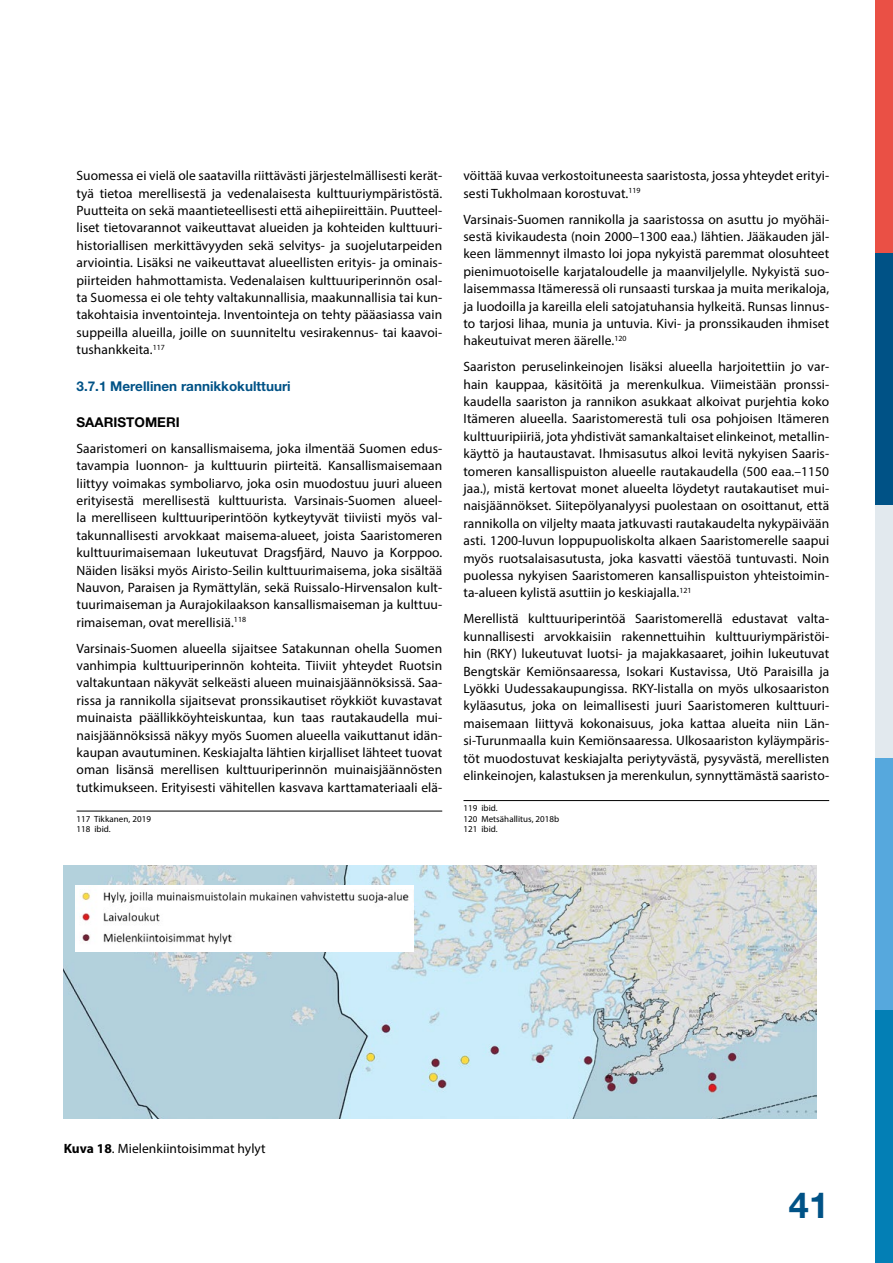
<style>
.page{position:relative;width:893px;height:1263px;background:#fff}
.page>*{position:absolute;margin:0;border:0;box-sizing:border-box;transform-origin:0 0}
.t1{font:700 36px "Helvetica Neue LT Std";color:#005286}
.Leipäteksti__1_kpl{font:13.5px/17.4px "Myriad Pro";letter-spacing:.005em;color:#000;text-align:justify}
.Väliotsikko{font:700 13.5px "Helvetica Neue LT Std";color:#005286}
.Alaotsikko{font:700 13.5px "Helvetica Neue LT Std";color:#000}
.footnote{font:9px "Myriad Pro";letter-spacing:.005em;color:#000}
.s1{font-weight:700}
</style>
<div class="page">
<div style="left:876px;top:253px;width:17px;height:252px;background:#005286"></div>
<div style="left:876px;top:0;width:17px;height:253px;background:#ea5045"></div>
<div style="left:876px;top:505px;width:17px;height:253px;background:#e2e9ee"></div>
<div style="left:876px;top:758px;width:17px;height:252px;background:#56a8dd"></div>
<div style="left:876px;top:1010px;width:17px;height:253px;background:#037fb5"></div>
<img style="left:64px;top:865px;width:752px;height:253px">
<img style="left:75px;top:885px;width:338px;height:67px">
<hr style="left:77px;top:811px;width:365px;height:1px;background:#000">
<hr style="left:463px;top:800px;width:366px;height:1px;background:#000">
<p class="Leipäteksti__1_kpl" style="left:77px;top:167px;width:367px">Suomessa ei vielä ole saatavilla riittävästi järjestelmällisesti kerät&shy;tyä tietoa merellisestä ja vedenalaisesta kulttuuriympäristöstä.<br>Puutteita on sekä maantieteellisesti että aihepiireittäin. Puutteel&shy;liset tietovarannot vaikeuttavat alueiden ja kohteiden kulttuuri&shy;historiallisen merkittävyyden sekä selvitys- ja suojelutarpeiden arviointia. Lisäksi ne vaikeuttavat alueellisten erityis- ja ominais&shy;piirteiden hahmottamista. Vedenalaisen kulttuuriperinnön osal&shy;ta Suomessa ei ole tehty valtakunnallisia, maakunnallisia tai kun&shy;takohtaisia inventointeja. Inventointeja on tehty pääasiassa vain suppeilla alueilla, joille on suunniteltu vesirakennus- tai kaavoi&shy;tushankkeita.<sup>117</sup></p>
<p class="Väliotsikko" style="left:77px;top:377px;width:216px">3.7.1 Merellinen rannikkokulttuuri</p>
<p class="Alaotsikko" style="left:77px;top:414px;width:105px">SAARISTOMERI</p>
<p class="Leipäteksti__1_kpl" style="left:77px;top:439px;width:367px">Saaristomeri on kansallismaisema, joka ilmentää Suomen edus&shy;tavampia luonnon- ja kulttuurin piirteitä. Kansallismaisemaan liittyy voimakas symboliarvo, joka osin muodostuu juuri alueen erityisestä merellisestä kulttuurista. Varsinais-Suomen alueel&shy;la merelliseen kulttuuriperintöön kytkeytyvät tiiviisti myös val&shy;takunnallisesti arvokkaat maisema-alueet, joista Saaristomeren kulttuurimaisemaan lukeutuvat Dragsfjärd, Nauvo ja Korppoo.<br>Näiden lisäksi myös Airisto-Seilin kulttuurimaisema, joka sisältää Nauvon, Paraisen ja Rymättylän, sekä Ruissalo-Hirvensalon kult&shy;tuurimaiseman ja Aurajokilaakson kansallismaiseman ja kulttuu&shy;rimaiseman, ovat merellisiä.<sup>118</sup></p>
<p class="Leipäteksti__1_kpl" style="left:77px;top:639px;width:367px">Varsinais-Suomen alueella sijaitsee Satakunnan ohella Suomen vanhimpia kulttuuriperinnön kohteita. Tiiviit yhteydet Ruotsin valtakuntaan näkyvät selkeästi alueen muinaisjäännöksissä. Saa&shy;rissa ja rannikolla sijaitsevat pronssikautiset röykkiöt kuvastavat muinaista päällikköyhteiskuntaa, kun taas rautakaudella mui&shy;naisjäännöksissä näkyy myös Suomen alueella vaikuttanut idän&shy;kaupan avautuminen. Keskiajalta lähtien kirjalliset lähteet tuovat oman lisänsä merellisen kulttuuriperinnön muinaisjäännösten tutkimukseen. Erityisesti vähitellen kasvava karttamateriaali elä-</p>
<p class="footnote" style="left:77px;top:813px;width:76px">117 Tikkanen, 2019</p>
<p class="footnote" style="left:77px;top:823px;width:36px">118 ibid.</p>
<p class="Leipäteksti__1_kpl" style="left:463px;top:167px;width:367px">vöittää kuvaa verkostoituneesta saaristosta, jossa yhteydet erityi&shy;sesti Tukholmaan korostuvat.<sup>119</sup></p>
<p class="Leipäteksti__1_kpl" style="left:463px;top:210px;width:367px">Varsinais-Suomen rannikolla ja saaristossa on asuttu jo myöhäi&shy;sestä kivikaudesta (noin 2000–1300 eaa.) lähtien. Jääkauden jäl&shy;keen lämmennyt ilmasto loi jopa nykyistä paremmat olosuhteet pienimuotoiselle karjataloudelle ja maanviljelylle. Nykyistä suo&shy;laisemmassa Itämeressä oli runsaasti turskaa ja muita merikaloja, ja luodoilla ja kareilla eleli satojatuhansia hylkeitä. Runsas linnus&shy;to tarjosi lihaa, munia ja untuvia. Kivi- ja pronssikauden ihmiset hakeutuivat meren äärelle.<sup>120</sup></p>
<p class="Leipäteksti__1_kpl" style="left:463px;top:358px;width:367px">Saariston peruselinkeinojen lisäksi alueella harjoitettiin jo var&shy;hain kauppaa, käsitöitä ja merenkulkua. Viimeistään pronssi&shy;kaudella saariston ja rannikon asukkaat alkoivat purjehtia koko Itämeren alueella. Saaristomerestä tuli osa pohjoisen Itämeren kulttuuripiiriä, jota yhdistivät samankaltaiset elinkeinot, metallin&shy;käyttö ja hautaustavat. Ihmisasutus alkoi levitä nykyisen Saaris&shy;tomeren kansallispuiston alueelle rautakaudella (500 eaa.–1150 jaa.), mistä kertovat monet alueelta löydetyt rautakautiset mui&shy;naisjäännökset. Siitepölyanalyysi puolestaan on osoittanut, että rannikolla on viljelty maata jatkuvasti rautakaudelta nykypäivään asti. 1200-luvun loppupuoliskolta alkaen Saaristomerelle saapui myös ruotsalaisasutusta, joka kasvatti väestöä tuntuvasti. Noin puolessa nykyisen Saaristomeren kansallispuiston yhteistoimin&shy;ta-alueen kylistä asuttiin jo keskiajalla.<sup>121</sup></p>
<p class="Leipäteksti__1_kpl" style="left:463px;top:610px;width:367px">Merellistä kulttuuriperintöä Saaristomerellä edustavat valta&shy;kunnallisesti arvokkaisiin rakennettuihin kulttuuriympäristöi&shy;hin (RKY) lukeutuvat luotsi- ja majakkasaaret, joihin lukeutuvat Bengtskär Kemiönsaaressa, Isokari Kustavissa, Utö Paraisilla ja Lyökki Uudessakaupungissa. RKY-listalla on myös ulkosaariston kyläasutus, joka on leimallisesti juuri Saaristomeren kulttuuri&shy;maisemaan liittyvä kokonaisuus, joka kattaa alueita niin Län&shy;si-Turunmaalla kuin Kemiönsaaressa. Ulkosaariston kyläympäris&shy;töt muodostuvat keskiajalta periytyvästä, pysyvästä, merellisten elinkeinojen, kalastuksen ja merenkulun, synnyttämästä saaristo-</p>
<p class="footnote" style="left:463px;top:802px;width:36px">119 ibid.</p>
<p class="footnote" style="left:463px;top:813px;width:97px">120 Metsähallitus, 2018b</p>
<p class="footnote" style="left:463px;top:823px;width:36px">121 ibid.</p>
<p class="Leipäteksti__1_kpl" style="left:64px;top:1140px;width:203px"><span class="s1">Kuva 18</span>. Mielenkiintoisimmat hylyt</p>
<h1 class="t1" style="left:789px;top:1183px;width:42px">41</h1>
</div>
